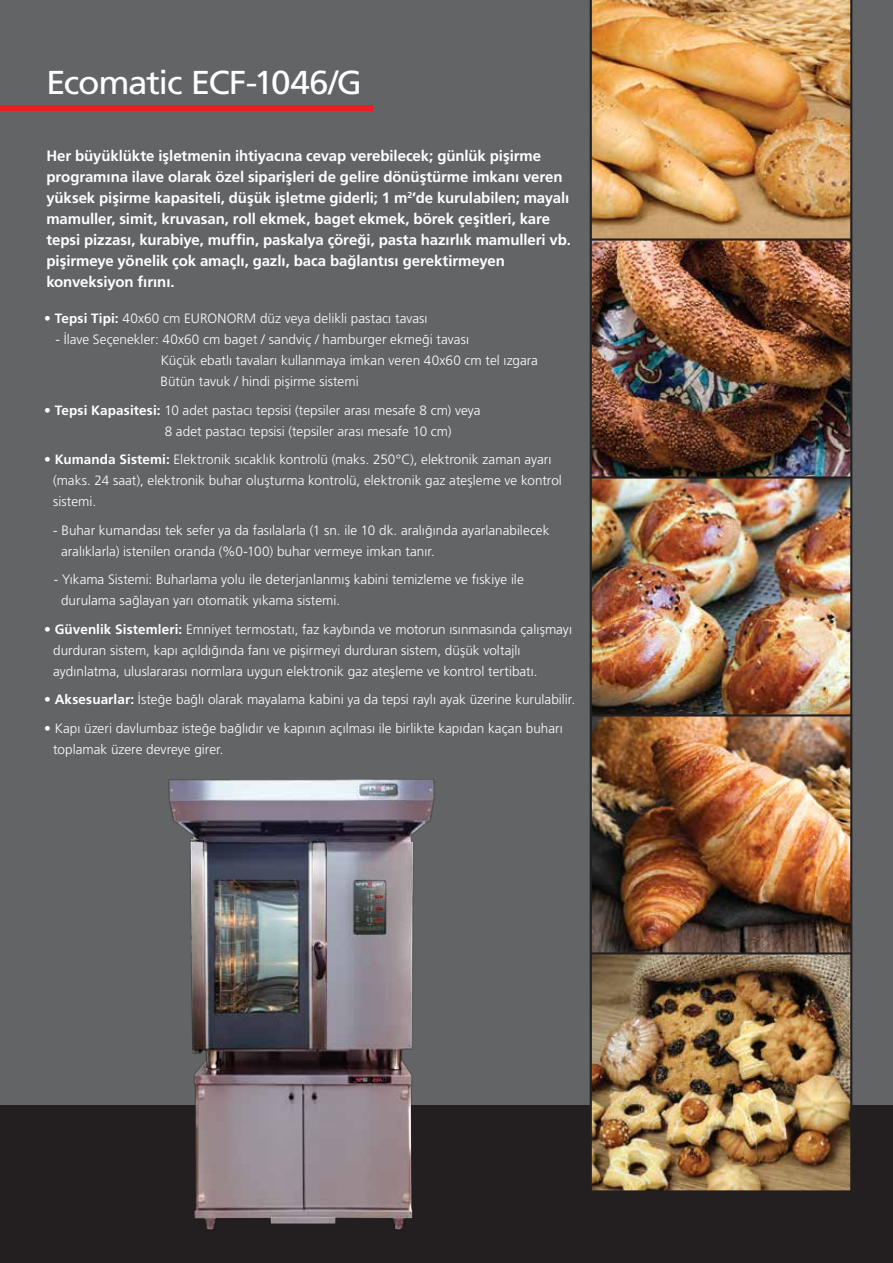
<style>
.page{position:relative;width:893px;height:1263px;background:#fff}
.page>*{position:absolute;margin:0;border:0;box-sizing:border-box;transform-origin:0 0}
.t1{font:33.15px "Frutiger LT Std";letter-spacing:-.035em;color:#fff;scale:1.06 1}
.t2{font:700 15px/21px "Frutiger LT Std";letter-spacing:-.005em;color:#fff}
.t3{font:300 13.5px/21px "Frutiger LT Std";color:#fff}
.s1{font-weight:700}
</style>
<div class="page">
<div style="left:0;top:0;width:893px;height:1114px;background:#636466"></div>
<div style="left:0;top:105px;width:372px;height:6px;background:#ed1d24"></div>
<div style="left:0;top:1105px;width:893px;height:158px;background:#231f20"></div>
<img style="left:590px;top:0;width:262px;height:1191px">
<img style="left:168px;top:779px;width:267px;height:451px">
<h1 class="t1" style="left:46px;top:63px;width:300px">Ecomatic ECF-1046/G</h1>
<p class="t2" style="left:46px;top:145px;width:526px">Her büyüklükte işletmenin ihtiyacına cevap verebilecek; günlük pişirme programına ilave olarak özel siparişleri de gelire dönüştürme imkanı veren yüksek pişirme kapasiteli, düşük işletme giderli; 1 m<sup>2</sup>’de kurulabilen; mayalı mamuller, simit, kruvasan, roll ekmek, baget ekmek, börek çeşitleri, kare tepsi pizzası, kurabiye, muffin, paskalya çöreği, pasta hazırlık mamulleri vb. pişirmeye yönelik çok amaçlı, gazlı, baca bağlantısı gerektirmeyen konveksiyon fırını.</p>
<p class="t3" style="left:44px;top:308px;width:385px">• <span class="s1">Tepsi Tipi:</span> 40x60 cm EURONORM düz veya delikli pastacı tavası</p>
<p class="t3" style="left:160px;top:329px;width:379px;text-indent:-105px">- İlave Seçenekler: 40x60 cm baget / sandviç / hamburger ekmeği tavası<br>Küçük ebatlı tavaları kullanmaya imkan veren 40x60 cm tel ızgara<br>Bütün tavuk / hindi pişirme sistemi</p>
<p class="t3" style="left:165px;top:399px;width:317px;text-indent:-120px">• <span class="s1">Tepsi Kapasitesi:</span> 10 adet pastacı tepsisi (tepsiler arası mesafe 8 cm) veya<br>8 adet pastacı tepsisi (tepsiler arası mesafe 10 cm)</p>
<p class="t3" style="left:53px;top:449px;width:510px;text-indent:-9px">• <span class="s1">Kumanda Sistemi:</span> Elektronik sıcaklık kontrolü (maks. 250°C), elektronik zaman ayarı (maks. 24 saat), elektronik buhar oluşturma kontrolü, elektronik gaz ateşleme ve kontrol sistemi.</p>
<p class="t3" style="left:61px;top:520px;width:490px;text-indent:-8px">- Buhar kumandası tek sefer ya da fasılalarla (1 sn. ile 10 dk. aralığında ayarlanabilecek aralıklarla) istenilen oranda (%0-100) buhar vermeye imkan tanır.</p>
<p class="t3" style="left:61px;top:569px;width:464px;text-indent:-7px">- Yıkama Sistemi: Buharlama yolu ile deterjanlanmış kabini temizleme ve fıskiye ile durulama sağlayan yarı otomatik yıkama sistemi.</p>
<p class="t3" style="left:53px;top:619px;width:520px;text-indent:-9px">• <span class="s1">Güvenlik Sistemleri:</span> Emniyet termostatı, faz kaybında ve motorun ısınmasında çalışmayı durduran sistem, kapı açıldığında fanı ve pişirmeyi durduran sistem, düşük voltajlı aydınlatma, uluslararası normlara uygun elektronik gaz ateşleme ve kontrol tertibatı.</p>
<p class="t3" style="left:44px;top:689px;width:533px">• <span class="s1">Aksesuarlar:</span> İsteğe bağlı olarak mayalama kabini ya da tepsi raylı ayak üzerine kurulabilir.</p>
<p class="t3" style="left:53px;top:718px;width:511px;text-indent:-9px">• Kapı üzeri davlumbaz isteğe bağlıdır ve kapının açılması ile birlikte kapıdan kaçan buharı toplamak üzere devreye girer.</p>
</div>
